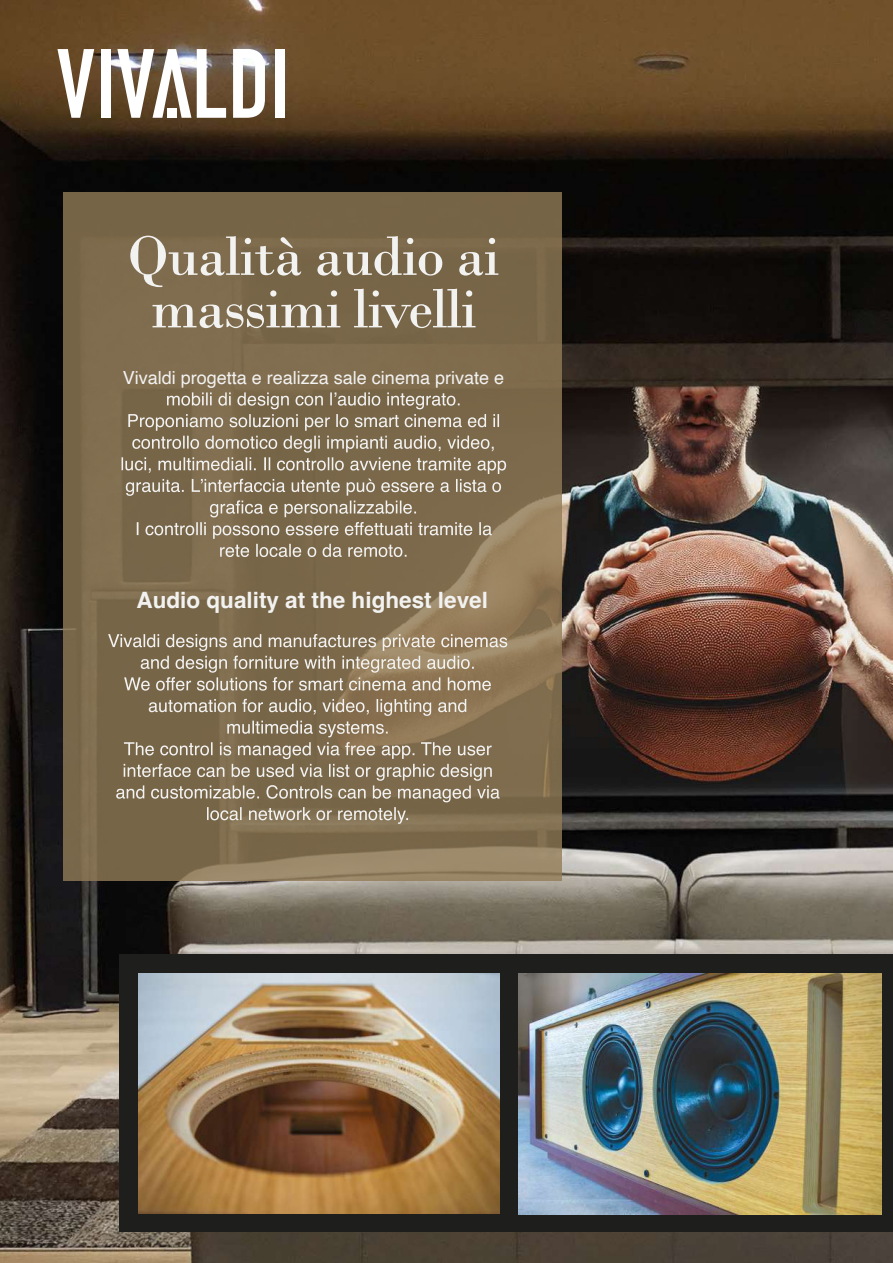
<style>
.page{position:relative;width:893px;height:1263px;background:#fff}
.page>*{position:absolute;margin:0;border:0;box-sizing:border-box;transform-origin:0 0}
.t1{font:58.5px/52.5px "Bodoni";letter-spacing:-.025em;color:#f2f2f1;text-align:center}
.t2{font:700 22.5px "Helvetica";color:#f2f2f1}
.t3{font:18px "Helvetica";color:#f2f2f1}
</style>
<div class="page">
<img style="left:0;top:0;width:893px;height:1263px">
<svg style="left:57px;top:49px;width:37px;height:69px"></svg>
<div style="left:101px;top:49px;width:10px;height:69px;background:#fff"></div>
<svg style="left:197px;top:49px;width:29px;height:69px"></svg>
<svg style="left:233px;top:49px;width:32px;height:69px"></svg>
<svg style="left:117px;top:49px;width:74px;height:69px"></svg>
<div style="left:275px;top:49px;width:10px;height:69px;background:#fff"></div>
<div style="left:167px;top:108px;width:10px;height:10px;background:#fff"></div>
<div style="left:119px;top:954px;width:774px;height:278px;background:#1e1e1c"></div>
<img style="left:518px;top:973px;width:364px;height:241px">
<img style="left:139px;top:974px;width:361px;height:240px">
<svg style="left:63px;top:192px;width:499px;height:689px;background:#7e6b4d"></svg>
<svg style="left:122px;top:392px;width:384px;height:165px;background:#8d7d64"></svg>
<svg style="left:108px;top:634px;width:399px;height:57px;background:#97866c"></svg>
<svg style="left:116px;top:699px;width:384px;height:125px;background:#8d7d62"></svg>
<svg style="left:0;top:1260px;width:4px;height:3px"></svg>
<h1 class="t1" style="left:127px;top:230px;width:373px">Qualità audio ai massimi livelli</h1>
<p class="t3" style="left:123px;top:364px;width:383px">Vivaldi progetta e realizza sale cinema private e</p>
<p class="t2" style="left:136px;top:586px;width:353px">Audio quality at the highest level</p>
</div>
